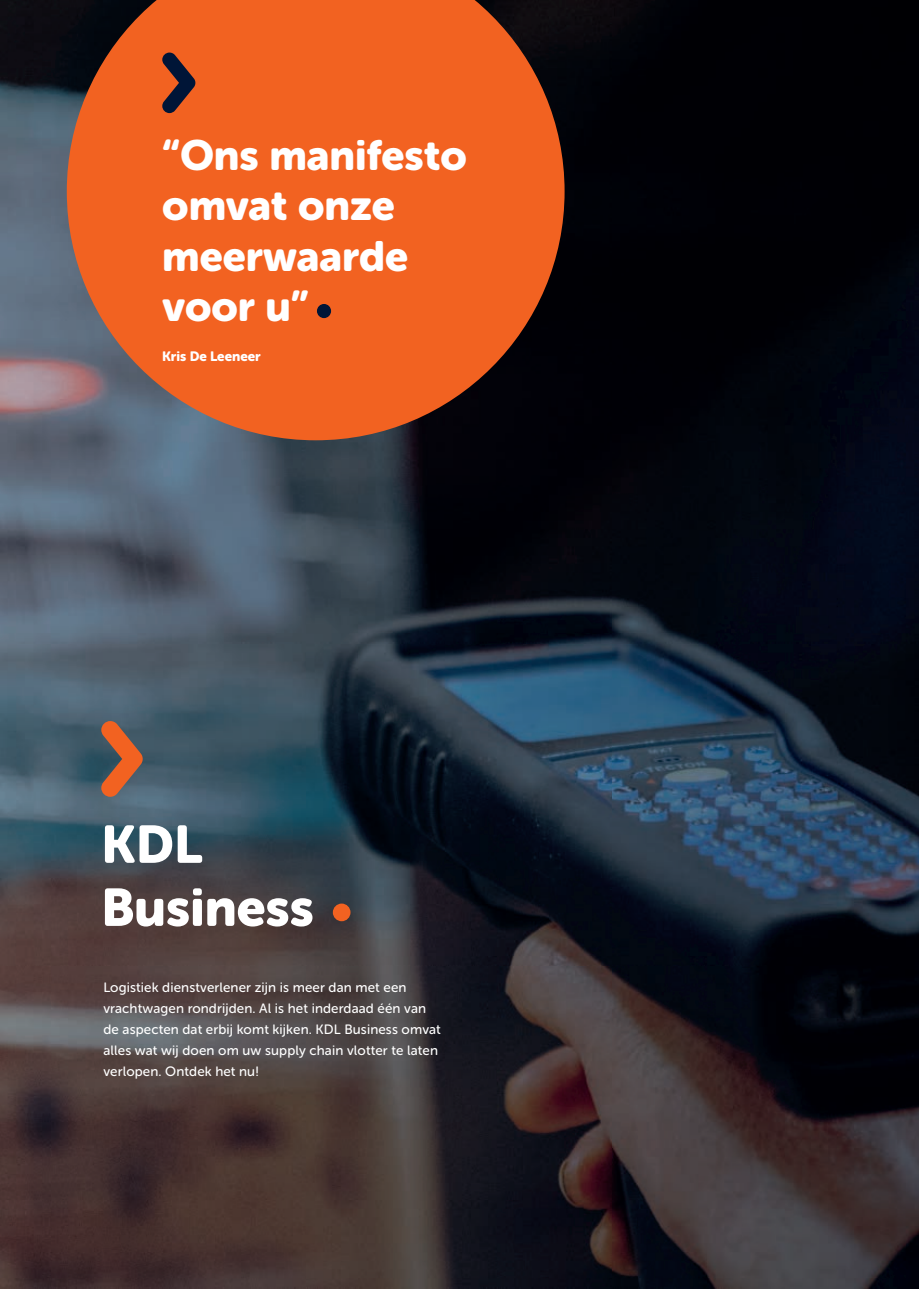
<style>
.page{position:relative;width:919px;height:1289px;background:#fff}
.page>*{position:absolute;margin:0;border:0;box-sizing:border-box;transform-origin:0 0}
.t1{font:52.5px/63px "Museo Sans Rounded 900";color:#fff}
.t2{font:42px/50.4px "Museo Sans Rounded 900";color:#fff}
.t3{font:13.5px/21px "Museo Sans Rounded 500";letter-spacing:.01em;color:#fff}
.t4{font:13.5px "Museo Sans Rounded 900";color:#fff}
</style>
<div class="page">
<img style="left:0;top:0;width:918px;height:1288px">
<svg style="left:67px;top:0;width:497px;height:440px;background:#cf5824"></svg>
<svg style="left:162px;top:53px;width:33px;height:60px;background:#773a2c"></svg>
<div style="left:317px;top:304px;width:14px;height:14px;background:#001537;border-radius:50%"></div>
<svg style="left:101px;top:721px;width:42px;height:75px;background:#995e46"></svg>
<div style="left:333px;top:903px;width:17px;height:18px;background:#f26221;border-radius:50%"></div>
<h2 class="t2" style="left:162px;top:130px;width:306px">“Ons manifesto omvat onze meerwaarde voor u”</h2>
<p class="t4" style="left:162px;top:348px;width:100px">Kris De Leeneer</p>
<h1 class="t1" style="left:101px;top:813px;width:214px">KDL<br>Business</h1>
<p class="t3" style="left:103px;top:976px;width:339px">Logistiek dienstverlener zijn is meer dan met een vrachtwagen rondrijden. Al is het inderdaad één van de aspecten dat erbij komt kijken. KDL Business omvat alles wat wij doen om uw supply chain vlotter te laten verlopen. Ontdek het nu!</p>
</div>
